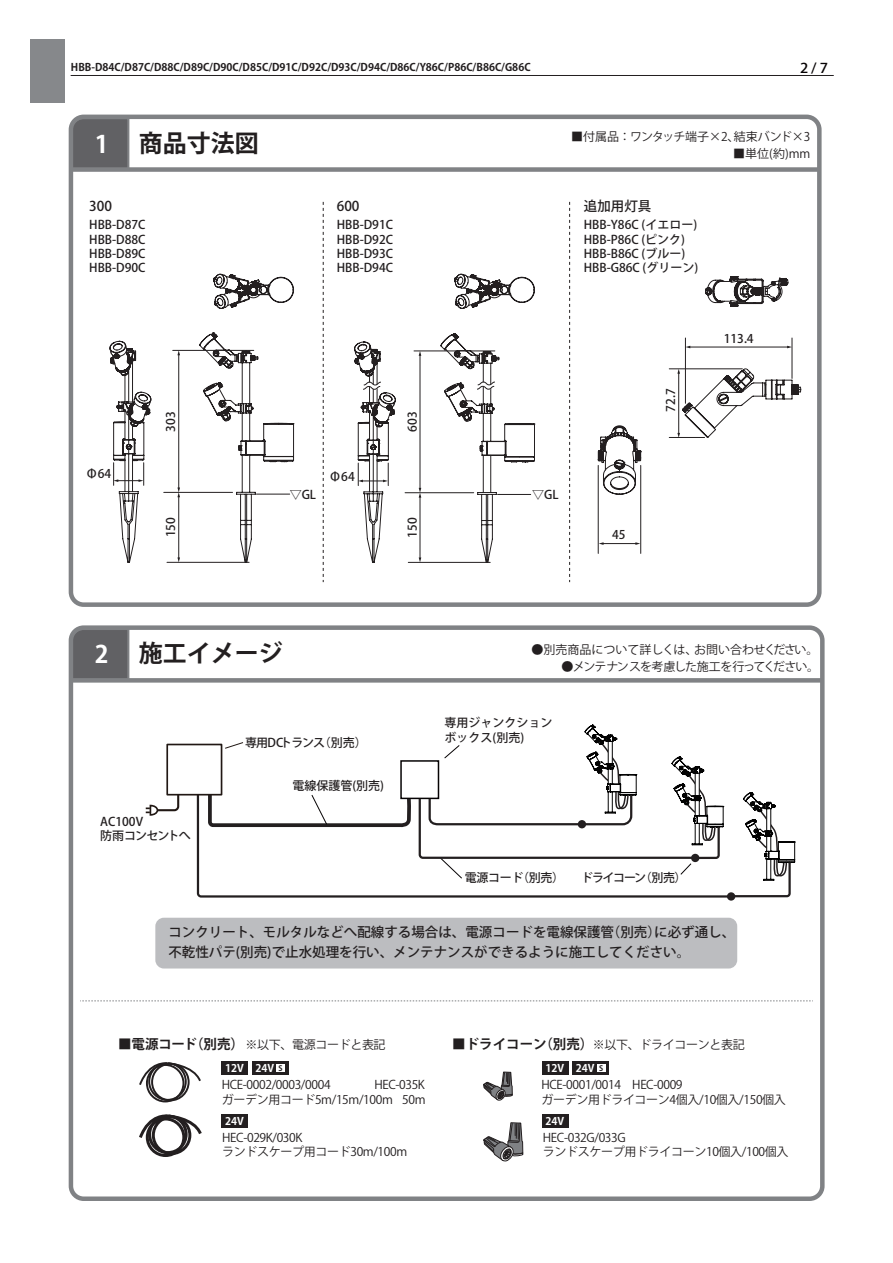
<style>
.page{position:relative;width:893px;height:1263px;background:#fff}
.page>*{position:absolute;margin:0;border:0;box-sizing:border-box;transform-origin:0 0}
.t1{font:700 24px "Koz Go Pro";color:#231f20}
.t2{font:700 24px "Koz Go Pro";color:#fff}
.t3{font:500 13.5px/19.5px "Koz Go Pro";color:#231f20}
.t4{font:500 13.5px "Koz Go Pro";color:#070304;scale:1.09 1}
.t5{font:12px/14.4px "Koz Go Pro";letter-spacing:-.03em;color:#231f20}
.t6{font:500 12px/14.4px "Koz Go Pro";color:#231f20}
.t7{font:12px "Koz Go Pro";color:#231f20}
.t8{font:12px "Koz Go Pro";letter-spacing:-.08em;color:#231f20}
.t9{font:12px "Koz Go Pro";letter-spacing:-.01em;color:#231f20}
.t10{font:500 12px "Koz Go Pro";letter-spacing:-.08em;color:#231f20}
.t11{font:500 12px "Koz Go Pro";letter-spacing:-.1em;color:#231f20}
.t12{font:700 10.5px "Koz Go Pro";color:#231f20}
.t13{font:700 10.5px "Koz Go Pro";color:#fff}
.s1{font-weight:700;font-size:13.5px}
.s2{font-size:7.5px;color:#231f20}
</style>
<div class="page">
<svg style="left:199px;top:332px;width:95px;height:231px"></svg>
<div style="left:30px;top:39px;width:34px;height:64px;background:#86888b"></div>
<hr style="left:71px;top:75px;width:763px;height:1px;background:#231f20">
<div style="left:74px;top:120px;width:56px;height:47px;background:#616164"></div>
<div style="left:69px;top:115px;width:753px;height:492px;border:4px solid #808285;border-radius:13px"></div>
<div style="left:71px;top:167px;width:748px;height:5px;background:#808285"></div>
<div style="left:74px;top:630px;width:56px;height:48px;background:#616164"></div>
<div style="left:69px;top:625px;width:756px;height:576px;border:4px solid #808285;border-radius:13px"></div>
<div style="left:73px;top:678px;width:748px;height:5px;background:#808285"></div>
<div style="left:155px;top:918px;width:582px;height:50px;background:#bcbdc0;border-radius:9px"></div>
<svg style="left:196px;top:795px;width:10px;height:103px"></svg>
<div style="left:727px;top:892px;width:8px;height:9px;border:2px solid #231f20;border-radius:50%"></div>
<svg style="left:146px;top:795px;width:34px;height:21px"></svg>
<div style="left:166px;top:744px;width:56px;height:51px;border:2px solid #211814"></div>
<svg style="left:206px;top:724px;width:589px;height:174px"></svg>
<svg style="left:323px;top:202px;width:1px;height:380px"></svg>
<svg style="left:569px;top:202px;width:1px;height:380px"></svg>
<hr style="left:167px;top:562px;width:82px;height:1px;background:#231f20">
<hr style="left:173px;top:350px;width:81px;height:1px;background:#231f20">
<hr style="left:164px;top:492px;width:69px;height:1px;background:#231f20">
<hr style="left:256px;top:494px;width:34px;height:1px;background:#231f20">
<svg style="left:80px;top:1000px;width:733px;height:1px"></svg>
<svg style="left:213px;top:274px;width:81px;height:35px"></svg>
<svg style="left:454px;top:274px;width:81px;height:35px"></svg>
<svg style="left:109px;top:341px;width:42px;height:222px"></svg>
<hr style="left:178px;top:354px;width:1px;height:134px;background:#231f20">
<svg style="left:177px;top:350px;width:3px;height:5px"></svg>
<hr style="left:178px;top:496px;width:1px;height:62px;background:#231f20">
<svg style="left:177px;top:487px;width:3px;height:10px"></svg>
<svg style="left:177px;top:557px;width:3px;height:5px"></svg>
<hr style="left:408px;top:562px;width:82px;height:1px;background:#231f20">
<hr style="left:414px;top:351px;width:81px;height:1px;background:#231f20">
<hr style="left:792px;top:338px;width:1px;height:40px;background:#231f20">
<hr style="left:685px;top:338px;width:1px;height:65px;background:#231f20">
<hr style="left:640px;top:465px;width:1px;height:88px;background:#231f20">
<hr style="left:598px;top:465px;width:1px;height:88px;background:#231f20">
<hr style="left:405px;top:492px;width:69px;height:1px;background:#231f20">
<hr style="left:420px;top:355px;width:1px;height:134px;background:#231f20">
<hr style="left:420px;top:497px;width:1px;height:61px;background:#231f20">
<svg style="left:419px;top:488px;width:2px;height:10px"></svg>
<svg style="left:440px;top:333px;width:95px;height:230px"></svg>
<svg style="left:354px;top:342px;width:42px;height:221px"></svg>
<svg style="left:483px;top:1071px;width:30px;height:30px"></svg>
<svg style="left:483px;top:1122px;width:40px;height:40px"></svg>
<div style="left:221px;top:1061px;width:27px;height:14px;background:#231f20"></div>
<div style="left:221px;top:1115px;width:27px;height:13px;background:#231f20"></div>
<div style="left:542px;top:1061px;width:26px;height:14px;background:#231f20"></div>
<div style="left:542px;top:1115px;width:26px;height:13px;background:#231f20"></div>
<div style="left:148px;top:1062px;width:39px;height:39px;border:2px solid #231f20;border-radius:50%"></div>
<div style="left:146px;top:1064px;width:38px;height:38px;border:2px solid #231f20;border-radius:50%"></div>
<div style="left:151px;top:1063px;width:39px;height:38px;border:2px solid #231f20;border-radius:50%"></div>
<svg style="left:139px;top:1062px;width:62px;height:25px"></svg>
<div style="left:148px;top:1114px;width:40px;height:40px;border:3px solid #231f20;border-radius:50%"></div>
<div style="left:146px;top:1117px;width:39px;height:40px;border:3px solid #231f20;border-radius:50%"></div>
<div style="left:152px;top:1115px;width:39px;height:40px;border:3px solid #231f20;border-radius:50%"></div>
<svg style="left:139px;top:1114px;width:63px;height:27px"></svg>
<div style="left:252px;top:1061px;width:37px;height:14px;background:#231f20"></div>
<div style="left:276px;top:1064px;width:9px;height:8px;background:#fff"></div>
<div style="left:572px;top:1061px;width:37px;height:14px;background:#231f20"></div>
<div style="left:597px;top:1064px;width:8px;height:8px;background:#fff"></div>
<svg style="left:598px;top:425px;width:43px;height:70px"></svg>
<svg style="left:705px;top:276px;width:84px;height:31px"></svg>
<hr style="left:689px;top:347px;width:99px;height:1px;background:#231f20">
<svg style="left:677px;top:368px;width:124px;height:70px"></svg>
<hr style="left:603px;top:543px;width:33px;height:1px;background:#231f20">
<hr style="left:669px;top:369px;width:73px;height:1px;background:#231f20">
<hr style="left:669px;top:437px;width:36px;height:1px;background:#231f20">
<p class="t12" style="left:71px;top:60px;width:461px">HBB-D84C/D87C/D88C/D89C/D90C/D85C/D91C/D92C/D93C/D94C/D86C/Y86C/P86C/B86C/G86C</p>
<p class="t4" style="left:800px;top:59px;width:27px">2 / 7</p>
<h1 class="t2" style="left:95px;top:128px;width:15px">1</h1>
<h1 class="t1" style="left:139px;top:127px;width:121px">商品寸法図</h1>
<p class="t9" style="left:571px;top:129px;width:241px">■付属品 ： ワンタッチ端子×2、結束バンド×3</p>
<p class="t5" style="left:733px;top:146px;width:79px">■単位(約)mm</p>
<p class="t3" style="left:89px;top:197px;width:24px">300</p>
<p class="t6" style="left:89px;top:218px;width:58px;text-align:justify">HBB-D87C HBB-D88C HBB-D89C HBB-D90C</p>
<p class="t6" style="left:337px;top:218px;width:58px;text-align:justify">HBB-D91C HBB-D92C HBB-D93C HBB-D94C</p>
<p class="t3" style="left:337px;top:197px;width:24px">600</p>
<p class="t3" style="left:584px;top:197px;width:69px">追加用灯具</p>
<p class="t6" style="left:584px;top:218px;width:116px">HBB-Y86C (イエロー)<br>HBB-P86C (ピンク)<br>HBB-B86C (ブルー)<br>HBB-G86C (グリーン)</p>
<p class="t6" style="left:86px;top:467px;width:27px">Φ64</p>
<p class="t6" style="left:164px;top:431px;width:22px;rotate:-90deg">303</p>
<p class="t6" style="left:164px;top:537px;width:22px;rotate:-90deg">150</p>
<p class="t6" style="left:290px;top:488px;width:28px">▽GL</p>
<p class="t6" style="left:329px;top:470px;width:27px">Φ64</p>
<p class="t6" style="left:406px;top:432px;width:22px;rotate:-90deg">603</p>
<p class="t6" style="left:406px;top:538px;width:22px;rotate:-90deg">150</p>
<p class="t6" style="left:532px;top:488px;width:28px">▽GL</p>
<p class="t6" style="left:664px;top:411px;width:25px;rotate:-90deg">72.7</p>
<p class="t6" style="left:612px;top:528px;width:15px">45</p>
<p class="t6" style="left:724px;top:332px;width:31px">113.4</p>
<h1 class="t2" style="left:95px;top:639px;width:15px">2</h1>
<h1 class="t1" style="left:139px;top:638px;width:145px">施工イメージ</h1>
<p class="t10" style="left:245px;top:735px;width:123px">専用DCトランス（別売）</p>
<p class="t6" style="left:100px;top:815px;width:92px">AC100V<br>防雨コンセントへ</p>
<p class="t6" style="left:292px;top:779px;width:93px">電線保護管(別売)</p>
<p class="t7" style="left:532px;top:642px;width:289px">●別売商品について詳しくは、お問い合わせください。</p>
<p class="t8" style="left:562px;top:659px;width:259px">●メンテナンスを考慮した施工を行ってください。</p>
<p class="t6" style="left:445px;top:716px;width:109px;line-height:15px">専用ジャンクションボックス(別売)</p>
<p class="t6" style="left:465px;top:871px;width:101px">電源コード（別売）</p>
<p class="t11" style="left:581px;top:870px;width:107px">ドライコーン（別売）</p>
<p class="t3" style="left:168px;top:923px;width:568px">コンクリート、モルタルなどへ配線する場合は、電源コードを電線保護管（別売）に必ず通し、不乾性パテ(別売)で止水処理を行い、メンテナンスができるように施工してください。</p>
<p class="t5" style="left:118px;top:1038px;width:269px"><span class="s1">■電源コード（別売）</span>※以下、電源コードと表記</p>
<p class="t5" style="left:452px;top:1038px;width:294px"><span class="s1">■ドライコーン（別売）</span>※以下、ドライコーンと表記</p>
<p class="t13" style="left:225px;top:1061px;width:20px">12V</p>
<p class="t13" style="left:255px;top:1061px;width:29px">24V <span class="s2">S</span></p>
<p class="t13" style="left:576px;top:1061px;width:29px">24V <span class="s2">S</span></p>
<p class="t13" style="left:546px;top:1061px;width:20px">12V</p>
<p class="t5" style="left:222px;top:1078px;width:110px">HCE-0002/0003/0004</p>
<p class="t5" style="left:222px;top:1078px;width:205px;text-align:right">HEC-035K<br>ガーデン用コード5m/15m/100m 50m</p>
<p class="t5" style="left:541px;top:1078px;width:246px">HCE-0001/0014　HEC-0009<br>ガーデン用ドライコーン4個入/10個入/150個入</p>
<p class="t5" style="left:543px;top:1130px;width:247px">HEC-032G/033G<br>ランドスケープ用ドライコーン10個入/100個入</p>
<p class="t13" style="left:225px;top:1115px;width:20px">24V</p>
<p class="t13" style="left:546px;top:1115px;width:20px">24V</p>
<p class="t5" style="left:222px;top:1130px;width:187px">HEC-029K/030K<br>ランドスケープ用コード30m/100m</p>
</div>
